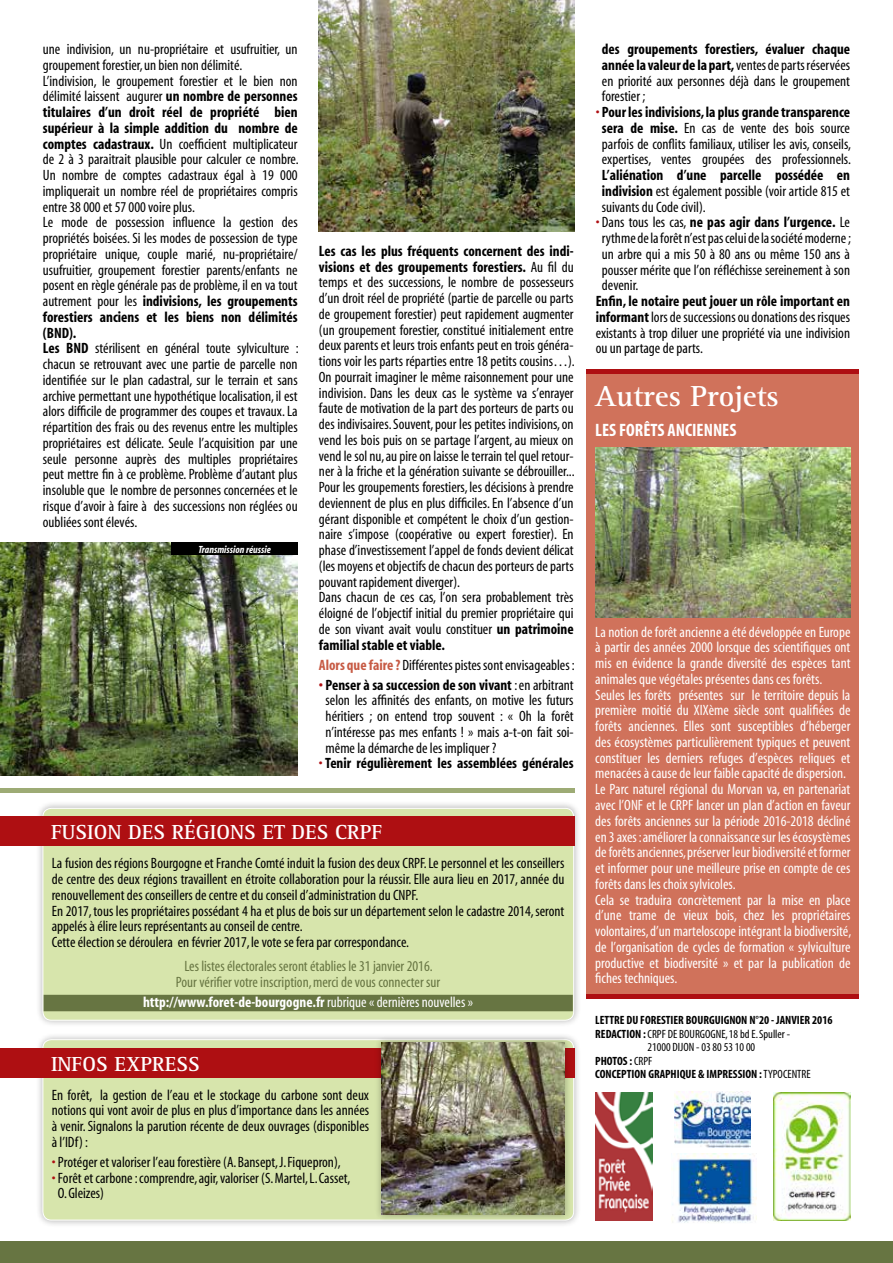
<style>
.page{position:relative;width:893px;height:1263px;background:#fff}
.page>*{position:absolute;margin:0;border:0;box-sizing:border-box;transform-origin:0 0}
.t1{font:700 30px "Rotis Serif";color:#fff}
.t2{font:700 21px "Rotis Serif";color:#fff}
.t3{font:700 condensed 18px "Myriad";color:#fff}
.t4{font:condensed 15px/15.8px "Myriad";color:#000;text-align:justify}
.t5{font:condensed 15px/15.8px "Myriad";color:#fff}
.t6{font:condensed 15px/15.8px "Myriad";color:#677542;text-align:center}
.t7{font:700 condensed 15px "Myriad";color:#fff}
.t8{font:700 condensed 15px "Myriad";color:#000}
.t9{font:700 condensed 12px "Myriad";color:#000}
.t10{font:condensed 12px "Myriad";color:#000}
.t11{font:italic 700 condensed 10.5px "Myriad";color:#fff}
.s1{font-weight:700}
.s2{font-weight:700;color:#c75b45}
.s3{font-weight:700;color:#ae0f12}
.s4{font-weight:400;color:#ae0f12}
.s5{font-weight:400}
.s6{color:#ae0f12}
</style>
<div class="page">
<div style="left:587px;top:373px;width:272px;height:623px;background:#d0725b"></div>
<div style="left:0;top:1242px;width:893px;height:21px;background:#677542"></div>
<img style="left:672px;top:1154px;width:84px;height:69px">
<img style="left:674px;top:1092px;width:76px;height:55px">
<img style="left:595px;top:1092px;width:58px;height:128px">
<img style="left:595px;top:448px;width:255px;height:170px">
<div style="left:35px;top:800px;width:546px;height:228px;background:#000;opacity:.3"></div>
<div style="left:43px;top:808px;width:531px;height:212px;background:#d7e5ac;border-radius:9px"></div>
<div style="left:43px;top:995px;width:530px;height:16px;background:#677542"></div>
<div style="left:43px;top:808px;width:531px;height:212px;border:1px solid #fff;border-radius:9px"></div>
<div style="left:35px;top:1032px;width:546px;height:195px;background:#000;opacity:.3"></div>
<div style="left:43px;top:1040px;width:531px;height:180px;background:#d7e5ac;border-radius:9px"></div>
<div style="left:0;top:816px;width:574px;height:30px;background:#ae0f12"></div>
<div style="left:0;top:1048px;width:574px;height:29px;background:#ae0f12"></div>
<hr style="left:0;top:789px;width:574px;height:4px;background:#9dab75">
<hr style="left:587px;top:995px;width:272px;height:4px;background:#ae0f12">
<hr style="left:587px;top:370px;width:272px;height:4px;background:#ae0f12">
<div style="left:374px;top:1035px;width:198px;height:186px;background:#000;opacity:.3"></div>
<img style="left:382px;top:1042px;width:183px;height:172px">
<img style="left:0;top:542px;width:298px;height:233px">
<img style="left:319px;top:0;width:255px;height:232px">
<div style="left:171px;top:542px;width:127px;height:13px;background:#000"></div>
<img style="left:774px;top:1093px;width:76px;height:127px">
<p class="t4" style="left:43px;top:42px;width:257px;text-align:left">une indivision, un nu-propriétaire et usufruitier, un groupement forestier, un bien non délimité.<br>L’indivision, le groupement forestier et le bien non délimité laissent augurer <span class="s1">un nombre de personnes titulaires d’un droit réel de propriété bien supérieur à la simple addition du nombre de comptes cadastraux.</span> Un coefficient multiplicateur de 2 à 3 paraitrait plausible pour calculer ce nombre.<br>Un nombre de comptes cadastraux égal à 19 000 impliquerait un nombre réel de propriétaires compris entre 38 000 et 57 000 voire plus.<br>Le mode de possession influence la gestion des propriétés boisées. Si les modes de possession de type propriétaire unique, couple marié, nu-propriétaire/ usufruitier, groupement forestier parents/enfants ne posent en règle générale pas de problème, il en va tout autrement pour les <span class="s1">indivisions, les groupements forestiers anciens et les biens non délimités (BND).<br>Les BND</span> stérilisent en général toute sylviculture : chacun se retrouvant avec une partie de parcelle non identifiée sur le plan cadastral, sur le terrain et sans archive permettant une hypothétique localisation, il est alors difficile de programmer des coupes et travaux. La répartition des frais ou des revenus entre les multiples propriétaires est délicate. Seule l’acquisition par une seule personne auprès des multiples propriétaires peut mettre fin à ce problème. Problème d’autant plus insoluble que le nombre de personnes concernées et le risque d’avoir à faire à des successions non réglées ou oubliées sont élevés.</p>
<p class="t11" style="left:198px;top:544px;width:74px">Transmission réussie</p>
<p class="t4" style="left:319px;top:244px;width:257px;text-align:left"><span class="s1">Les cas les plus fréquents concernent des indi&shy;visions et des groupements forestiers.</span> Au fil du temps et des successions, le nombre de possesseurs d’un droit réel de propriété (partie de parcelle ou parts de groupement forestier) peut rapidement augmenter (un groupement forestier, constitué initialement entre deux parents et leurs trois enfants peut en trois généra&shy;tions voir les parts réparties entre 18 petits cousins…).<br>On pourrait imaginer le même raisonnement pour une indivision. Dans les deux cas le système va s’enrayer faute de motivation de la part des porteurs de parts ou des indivisaires. Souvent, pour les petites indivisions, on vend les bois puis on se partage l’argent, au mieux on vend le sol nu, au pire on laisse le terrain tel quel retour&shy;ner à la friche et la génération suivante se débrouiller...<br>Pour les groupements forestiers, les décisions à prendre deviennent de plus en plus difficiles. En l’absence d’un gérant disponible et compétent le choix d’un gestion&shy;naire s’impose (coopérative ou expert forestier). En phase d’investissement l’appel de fonds devient délicat (les moyens et objectifs de chacun des porteurs de parts pouvant rapidement diverger).<br>Dans chacun de ces cas, l’on sera probablement très éloigné de l’objectif initial du premier propriétaire qui de son vivant avait voulu constituer <span class="s1">un patrimoine familial stable et viable.</span></p>
<p class="t4" style="left:319px;top:657px;width:257px"><span class="s2">Alors que faire ?</span> Différentes pistes sont envisageables :</p>
<p class="t4" style="left:326px;top:677px;width:250px;text-indent:-7px"><span class="s3">•</span> <span class="s1">Penser à sa succession de son vivant</span> : en arbitrant selon les affinités des enfants, on motive les futurs héritiers ; on entend trop souvent : « Oh la forêt n’intéresse pas mes enfants ! » mais a-t-on fait soi&shy;même la démarche de les impliquer ?</p>
<p class="t8" style="left:319px;top:756px;width:256px"><span class="s4">•</span> Tenir régulièrement les assemblées générales</p>
<h2 class="t2" style="left:51px;top:820px;width:333px">FUSION DES RÉGIONS ET DES CRPF</h2>
<p class="t4" style="left:52px;top:856px;width:514px;text-align:left">La fusion des régions Bourgogne et Franche Comté induit la fusion des deux CRPF. Le personnel et les conseillers de centre des deux régions travaillent en étroite collaboration pour la réussir. Elle aura lieu en 2017, année du renouvellement des conseillers de centre et du conseil d’administration du CNPF.<br>En 2017, tous les propriétaires possédant 4 ha et plus de bois sur un département selon le cadastre 2014, seront appelés à élire leurs représentants au conseil de centre.<br>Cette élection se déroulera en février 2017, le vote se fera par correspondance.</p>
<p class="t6" style="left:176px;top:959px;width:266px">Les listes électorales seront établies le 31 janvier 2016.<br>Pour vérifier votre inscription, merci de vous connecter sur</p>
<p class="t7" style="left:143px;top:994px;width:331px">http://www.foret-de-bourgogne.fr <span class="s5">rubrique « dernières nouvelles »</span></p>
<h2 class="t2" style="left:51px;top:1051px;width:150px">INFOS EXPRESS</h2>
<p class="t4" style="left:52px;top:1087px;width:319px">En forêt, la gestion de l’eau et le stockage du carbone sont deux notions qui vont avoir de plus en plus d’importance dans les années à venir. Signalons la parution récente de deux ouvrages (disponibles à l’IDf) :</p>
<p class="t4" style="left:52px;top:1155px;width:290px"><span class="s6">•</span> Protéger et valoriser l’eau forestière (A. Bansept, J. Fiquepron),</p>
<p class="t4" style="left:58px;top:1170px;width:294px;text-indent:-6px"><span class="s6">•</span> Forêt et carbone : comprendre, agir, valoriser (S. Martel, L. Casset,<br>O. Gleizes)</p>
<p class="t4" style="left:602px;top:42px;width:250px"><span class="s1">des groupements forestiers, évaluer chaque année la valeur de la part,</span> ventes de parts réservées en priorité aux personnes déjà dans le groupement forestier ;</p>
<p class="t4" style="left:596px;top:105px;width:257px;text-align:center"><span class="s6">•</span> <span class="s1">Pour les indivisions, la plus grande transparence sera de mise.</span> En cas de vente des bois source parfois de conflits familiaux, utiliser les avis, conseils, expertises, ventes groupées des professionnels.</p>
<p class="t4" style="left:602px;top:168px;width:250px"><span class="s1">L’aliénation d’une parcelle possédée en indivision</span> est également possible (voir article 815 et suivants du Code civil).</p>
<p class="t4" style="left:602px;top:215px;width:250px;text-indent:-6px"><span class="s6">•</span> Dans tous les cas, <span class="s1">ne pas agir dans l’urgence.</span> Le rythme de la forêt n’est pas celui de la société moderne; un arbre qui a mis 50 à 80 ans ou même 150 ans à pousser mérite que l’on réfléchisse sereinement à son devenir.</p>
<p class="t4" style="left:596px;top:294px;width:256px"><span class="s1">Enfin, le notaire peut jouer un rôle important en informant</span> lors de successions ou donations des risques existants à trop diluer une propriété via une indivision ou un partage de parts.</p>
<h1 class="t1" style="left:595px;top:378px;width:185px">Autres Projets</h1>
<p class="t3" style="left:595px;top:421px;width:143px">LES FORÊTS ANCIENNES</p>
<p class="t5" style="left:595px;top:624px;width:257px">La notion de forêt ancienne a été développée en Europe à partir des années 2000 lorsque des scientifiques ont mis en évidence la grande diversité des espèces tant animales que végétales présentes dans ces forêts.<br>Seules les forêts présentes sur le territoire depuis la première moitié du XIXème siècle sont qualifiées de forêts anciennes. Elles sont susceptibles d’héberger des écosystèmes particulièrement typiques et peuvent constituer les derniers refuges d’espèces reliques et menacées à cause de leur faible capacité de dispersion.<br>Le Parc naturel régional du Morvan va, en partenariat avec l’ONF et le CRPF lancer un plan d’action en faveur des forêts anciennes sur la période 2016-2018 décliné en 3 axes : améliorer la connaissance sur les écosystèmes de forêts anciennes, préserver leur biodiversité et former et informer pour une meilleure prise en compte de ces forêts dans les choix sylvicoles.<br>Cela se traduira concrètement par la mise en place d’une trame de vieux bois, chez les propriétaires volontaires, d’un marteloscope intégrant la biodiversité, de l’organisation de cycles de formation « sylviculture productive et biodiversité » et par la publication de fiches techniques.</p>
<p class="t9" style="left:595px;top:1014px;width:239px">LETTRE DU FORESTIER BOURGUIGNON N°20 - JANVIER 2016</p>
<p class="t10" style="left:595px;top:1027px;width:196px"><span class="s1">REDACTION :</span> CRPF DE BOURGOGNE, 18 bd E. Spuller -</p>
<p class="t10" style="left:648px;top:1041px;width:109px">21000 DIJON - 03 80 53 10 00</p>
<p class="t9" style="left:595px;top:1054px;width:58px">PHOTOS : <span class="s5">CRPF</span></p>
<p class="t9" style="left:595px;top:1068px;width:217px">CONCEPTION GRAPHIQUE &amp; IMPRESSION : <span class="s5">TYPOCENTRE</span></p>
</div>
